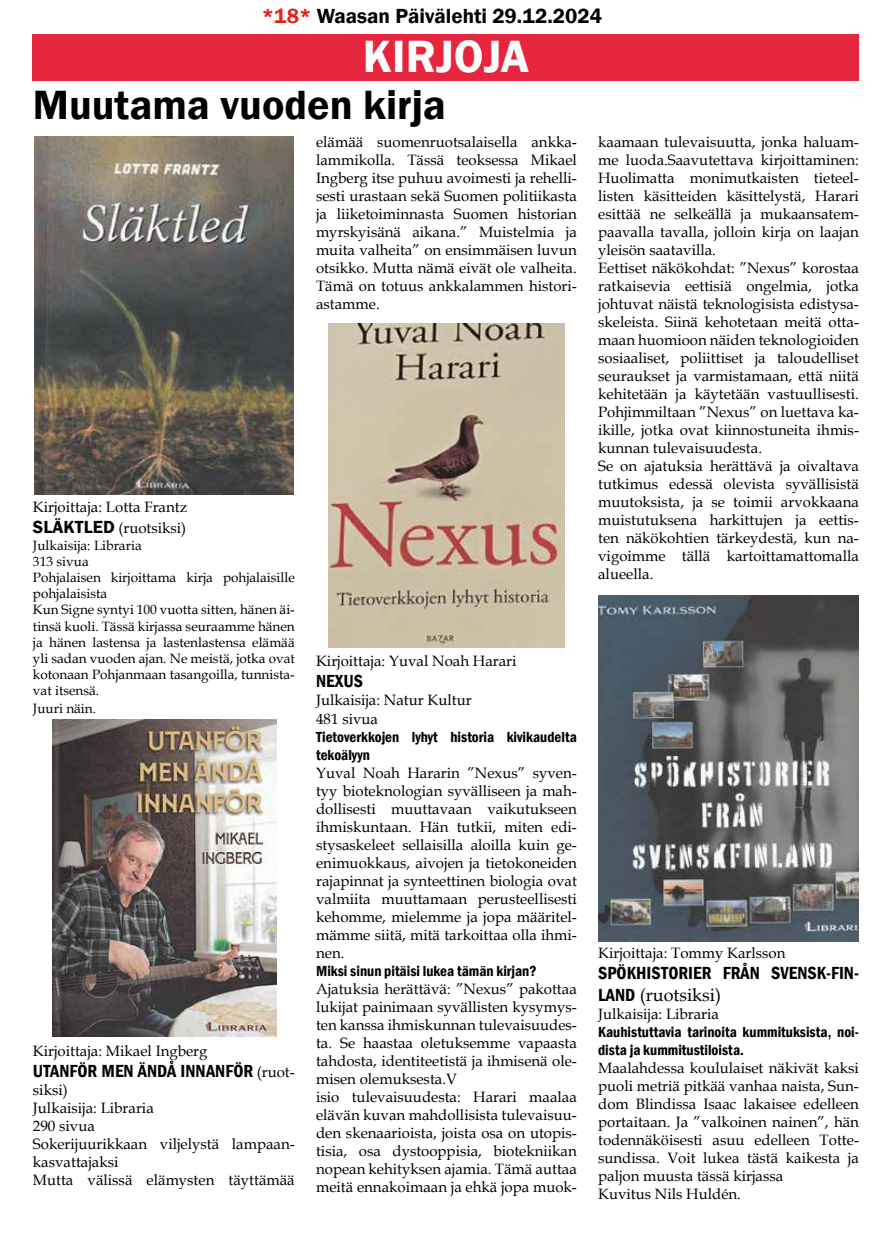
<style>
.page{position:relative;width:893px;height:1234px;background:#fff}
.page>*{position:absolute;margin:0;border:0;box-sizing:border-box;transform-origin:0 0}
.t1{font:600 46.5px "Franklin Gothic";color:#fbfdfc}
.t2{font:600 42px "Franklin Gothic";color:#000}
.t3{font:600 21px "Franklin Gothic";color:#000}
.t4{font:600 condensed 18px "Franklin Gothic";color:#000}
.t5{font:18px "Book Antiqua";color:#000}
.t6{font:15px/18px "Book Antiqua";color:#000}
.t7{font:600 condensed 15px/18px "Franklin Gothic";color:#000}
.t8{font:13.5px/16.2px "Book Antiqua";color:#000}
.s1{color:#e5231d}
.s2{font-family:"Franklin Gothic";font-weight:600;font-size:18px}
.s3{font-family:"Book Antiqua";font-weight:400;font-stretch:normal;font-size:15px}
.s4{font-family:"Franklin Gothic";font-weight:600;font-stretch:condensed}
</style>
<div class="page">
<div style="left:33px;top:34px;width:826px;height:47px;background:#e6263e"></div>
<img style="left:35px;top:136px;width:259px;height:358px">
<img style="left:52px;top:719px;width:225px;height:316px">
<img style="left:328px;top:323px;width:237px;height:324px">
<img style="left:598px;top:595px;width:261px;height:346px">
<h3 class="t3" style="left:262px;top:3px;width:342px"><span class="s1">*18*</span> Waasan Päivälehti 29.12.2024</h3>
<h1 class="t1" style="left:363px;top:28px;width:168px">KIRJOJA</h1>
<h2 class="t2" style="left:33px;top:79px;width:414px">Muutama vuoden kirja</h2>
<p class="t6" style="left:316px;top:133px;width:262px;text-align:justify">elämää suomenruotsalaisella ankka&shy;lammikolla. Tässä teoksessa Mikael Ingberg itse puhuu avoimesti ja rehelli&shy;sesti urastaan sekä Suomen politiikasta ja liiketoiminnasta Suomen historian myrskyisänä aikana.” Muistelmia ja muita valheita” on ensimmäisen luvun otsikko. Mutta nämä eivät ole valheita.<br>Tämä on totuus ankkalammen histori&shy;astamme.</p>
<p class="t6" style="left:33px;top:495px;width:156px;line-height:21.6px">Kirjoittaja: Lotta Frantz<br><span class="s2">SLÄKTLED</span> (ruotsiksi)</p>
<p class="t8" style="left:33px;top:536px;width:263px">Julkaisija: Libraria<br>313 sivua<br>Pohjalaisen kirjoittama kirja pohjalaisille pohjalaisista<br>Kun Signe syntyi 100 vuotta sitten, hänen äi&shy;tinsä kuoli. Tässä kirjassa seuraamme hänen ja hänen lastensa ja lastenlastensa elämää yli sadan vuoden ajan. Ne meistä, jotka ovat kotonaan Pohjanmaan tasangoilla, tunnista&shy;vat itsensä.</p>
<p class="t8" style="left:33px;top:700px;width:65px">Juuri näin.</p>
<p class="t6" style="left:33px;top:1040px;width:176px">Kirjoittaja: Mikael Ingberg</p>
<p class="t4" style="left:33px;top:1058px;width:263px">UTANFÖR MEN ÄNDÅ INNANFÖR <span class="s3">(ruot-</span></p>
<p class="t6" style="left:33px;top:1080px;width:263px">siksi)<br>Julkaisija: Libraria<br>290 sivua<br>Sokerijuurikkaan viljelystä lampaan&shy;kasvattajaksi<br>Mutta välissä elämysten täyttämää</p>
<p class="t6" style="left:316px;top:651px;width:202px">Kirjoittaja: Yuval Noah Harari</p>
<p class="t4" style="left:316px;top:669px;width:48px">NEXUS</p>
<p class="t6" style="left:316px;top:691px;width:157px">Julkaisija: Natur Kultur<br>481 sivua</p>
<p class="t7" style="left:316px;top:727px;width:262px">Tietoverkkojen lyhyt historia kivikaudelta tekoälyyn</p>
<p class="t6" style="left:316px;top:763px;width:262px;text-align:justify">Yuval Noah Hararin ”Nexus” syven&shy;tyy bioteknologian syvälliseen ja mah&shy;dollisesti muuttavaan vaikutukseen ihmiskuntaan. Hän tutkii, miten edi&shy;stysaskeleet sellaisilla aloilla kuin ge&shy;enimuokkaus, aivojen ja tietokoneiden rajapinnat ja synteettinen biologia ovat valmiita muuttamaan perusteellisesti kehomme, mielemme ja jopa määritel&shy;mämme siitä, mitä tarkoittaa olla ihmi&shy;nen.</p>
<p class="t7" style="left:316px;top:961px;width:222px">Miksi sinun pitäisi lukea tämän kirjan?</p>
<p class="t6" style="left:316px;top:979px;width:262px">Ajatuksia herättävä: ”Nexus” pakottaa lukijat painimaan syvällisten kysymys&shy;ten kanssa ihmiskunnan tulevaisuudes&shy;ta. Se haastaa oletuksemme vapaasta tahdosta, identiteetistä ja ihmisenä ole&shy;misen olemuksesta.V<br>isio tulevaisuudesta: Harari maalaa elävän kuvan mahdollisista tulevaisuu&shy;den skenaarioista, joista osa on utopis&shy;tisia, osa dystooppisia, biotekniikan nopean kehityksen ajamia. Tämä auttaa meitä ennakoimaan ja ehkä jopa muok-</p>
<p class="t6" style="left:598px;top:133px;width:262px">kaamaan tulevaisuutta, jonka haluam&shy;me luoda.Saavutettava kirjoittaminen:<br>Huolimatta monimutkaisten tieteel&shy;listen käsitteiden käsittelystä, Harari esittää ne selkeällä ja mukaansatem&shy;paavalla tavalla, jolloin kirja on laajan yleisön saatavilla.<br>Eettiset näkökohdat: ”Nexus” korostaa ratkaisevia eettisiä ongelmia, jotka johtuvat näistä teknologisista edistysa&shy;skeleista. Siinä kehotetaan meitä otta&shy;maan huomioon näiden teknologioiden sosiaaliset, poliittiset ja taloudelliset seuraukset ja varmistamaan, että niitä kehitetään ja käytetään vastuullisesti.<br>Pohjimmiltaan ”Nexus” on luettava ka&shy;ikille, jotka ovat kiinnostuneita ihmis&shy;kunnan tulevaisuudesta.<br>Se on ajatuksia herättävä ja oivaltava tutkimus edessä olevista syvällisistä muutoksista, ja se toimii arvokkaana muistutuksena harkittujen ja eettis&shy;ten näkökohtien tärkeydestä, kun na&shy;vigoimme tällä kartoittamattomalla alueella.</p>
<p class="t6" style="left:598px;top:943px;width:189px">Kirjoittaja: Tommy Karlsson</p>
<p class="t4" style="left:598px;top:961px;width:262px">SPÖKHISTORIER FRÅN SVENSK-FIN-</p>
<p class="t5" style="left:598px;top:982px;width:124px"><span class="s4">LAND</span> (ruotsiksi)</p>
<p class="t6" style="left:598px;top:1004px;width:122px">Julkaisija: Libraria</p>
<p class="t7" style="left:598px;top:1022px;width:262px">Kauhistuttavia tarinoita kummituksista, noi&shy;dista ja kummitustiloista.</p>
<p class="t6" style="left:598px;top:1058px;width:262px">Maalahdessa koululaiset näkivät kaksi puoli metriä pitkää vanhaa naista, Sun&shy;dom Blindissa Isaac lakaisee edelleen portaitaan. Ja ”valkoinen nainen”, hän todennäköisesti asuu edelleen Totte&shy;sundissa. Voit lukea tästä kaikesta ja paljon muusta tässä kirjassa<br>Kuvitus Nils Huldén.</p>
</div>
